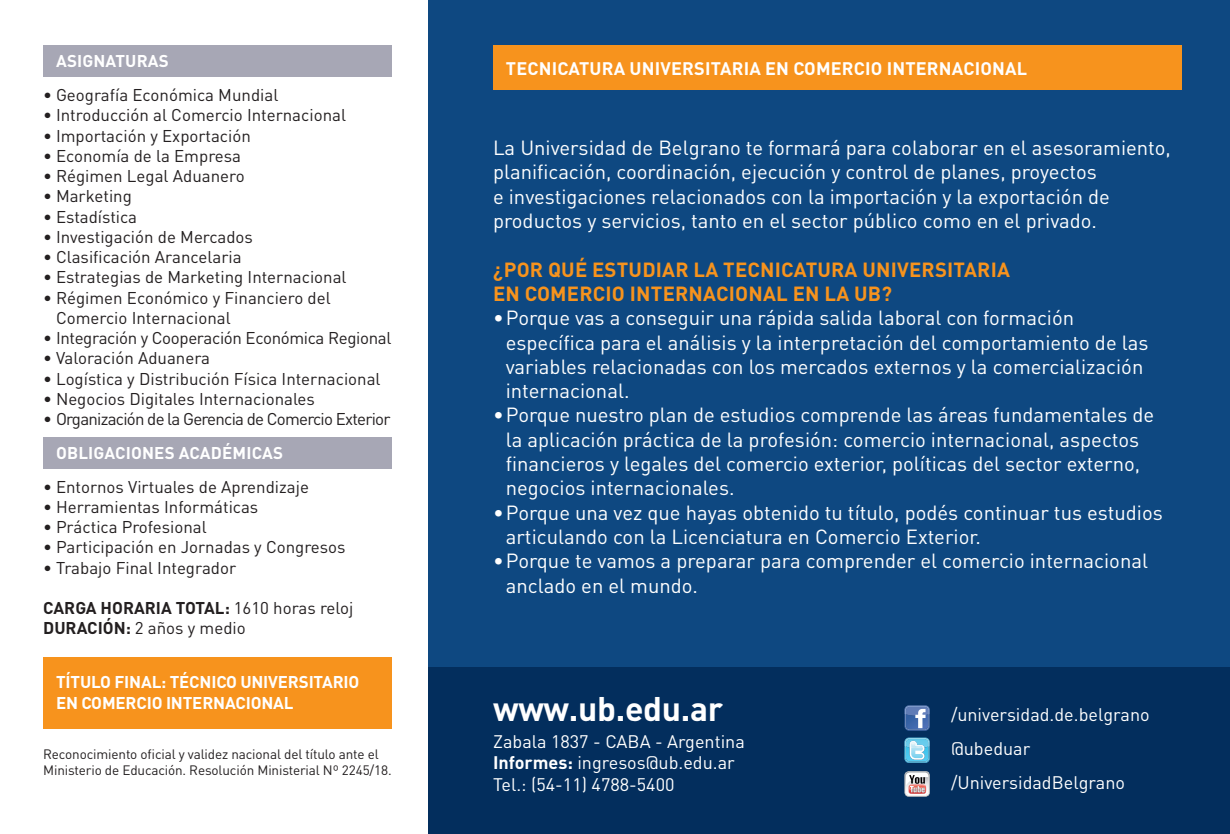
<style>
.page{position:relative;width:1230px;height:834px;background:#fff}
.page>*{position:absolute;margin:0;border:0;box-sizing:border-box;transform-origin:0 0}
.t1{font:700 33.75px "DIN Pro";color:#fff}
.t2{font:20.25px/24.3px "DIN Pro";color:#fff}
.t3{font:700 20.25px/24.3px "DIN Pro";letter-spacing:.01em;color:#f7931d}
.t4{font:18px/33.8px "DIN Pro";color:#fff}
.t5{font:700 18px "DIN Pro";letter-spacing:.01em;color:#fff}
.t6{font:16.88px/20.2px "DIN Pro";color:#231f20}
.t7{font:700 16.88px/20.2px "DIN Pro";letter-spacing:-.01em;color:#fff}
.t8{font:16.88px "DIN Pro";letter-spacing:-.045em;color:#231f20}
.t9{font:16.88px "DIN Pro";letter-spacing:-.02em;color:#231f20}
.t10{font:700 16.88px "DIN Pro";letter-spacing:.01em;color:#fff}
.t11{font:700 16.88px "DIN Pro";color:#231f20}
.t12{font:13.5px/16.2px "DIN Pro";letter-spacing:-.01em;color:#231f20}
.s1{font-weight:700}
</style>
<div class="page">
<div style="left:43px;top:657px;width:349px;height:72px;background:#f7931d"></div>
<div style="left:428px;top:0;width:801px;height:811px;background:#0e4881"></div>
<div style="left:428px;top:667px;width:801px;height:167px;background:#032e5d"></div>
<div style="left:493px;top:45px;width:688px;height:45px;background:#f7931d"></div>
<svg style="left:904px;top:771px;width:26px;height:26px"></svg>
<svg style="left:904px;top:771px;width:25px;height:25px"></svg>
<svg style="left:905px;top:772px;width:24px;height:24px"></svg>
<svg style="left:904px;top:705px;width:25px;height:26px"></svg>
<svg style="left:904px;top:737px;width:25px;height:26px"></svg>
<div style="left:43px;top:45px;width:349px;height:32px;background:#a7a7b5"></div>
<div style="left:43px;top:437px;width:349px;height:32px;background:#a7a7b5"></div>
<p class="t7" style="left:56px;top:50px;width:81px">ASIGNATURAS</p>
<p class="t6" style="left:43px;top:84px;width:237px">• Geografía Económica Mundial</p>
<p class="t6" style="left:43px;top:104px;width:304px">• Introducción al Comercio Internacional</p>
<p class="t6" style="left:43px;top:125px;width:209px">• Importación y Exportación</p>
<p class="t6" style="left:43px;top:145px;width:199px">• Economía de la Empresa</p>
<p class="t6" style="left:43px;top:165px;width:203px">• Régimen Legal Aduanero</p>
<p class="t6" style="left:43px;top:185px;width:90px">• Marketing</p>
<p class="t6" style="left:43px;top:206px;width:95px">• Estadística</p>
<p class="t6" style="left:43px;top:226px;width:211px">• Investigación de Mercados</p>
<p class="t6" style="left:43px;top:246px;width:200px">• Clasificación Arancelaria</p>
<p class="t6" style="left:43px;top:266px;width:305px">• Estrategias de Marketing Internacional</p>
<p class="t6" style="left:56px;top:287px;width:276px;text-indent:-13px">• Régimen Económico y Financiero del<br>Comercio Internacional</p>
<p class="t9" style="left:43px;top:326px;width:350px">• Integración y Cooperación Económica Regional</p>
<p class="t6" style="left:43px;top:347px;width:168px">• Valoración Aduanera</p>
<p class="t6" style="left:43px;top:368px;width:339px">• Logística y Distribución Física Internacional</p>
<p class="t6" style="left:43px;top:388px;width:273px">• Negocios Digitales Internacionales</p>
<p class="t8" style="left:43px;top:407px;width:349px">• Organización de la Gerencia de Comercio Exterior</p>
<p class="t10" style="left:56px;top:441px;width:155px">OBLIGACION ES ACADÉMI</p>
<p class="t7" style="left:252px;top:442px;width:22px">CAS</p>
<p class="t6" style="left:43px;top:476px;width:267px">• Entornos Virtuales de Aprendizaje</p>
<p class="t6" style="left:43px;top:496px;width:216px">• Herramientas Informáticas</p>
<p class="t6" style="left:43px;top:516px;width:165px">• Práctica Profesional</p>
<p class="t6" style="left:43px;top:536px;width:304px">• Participación en Jornadas y Congresos</p>
<p class="t6" style="left:43px;top:557px;width:194px">• Trabajo Final Integrador</p>
<p class="t11" style="left:43px;top:596px;width:80px">CARGA HORARIA</p>
<p class="t6" style="left:176px;top:597px;width:179px"><span class="s1">TOTAL:</span> 1610 horas reloj</p>
<p class="t11" style="left:43px;top:617px;width:12px">DURA</p>
<p class="t6" style="left:87px;top:617px;width:160px"><span class="s1">CIÓN:</span> 2 años y medio</p>
<p class="t7" style="left:56px;top:671px;width:35px">TÍTULO</p>
<p class="t7" style="left:114px;top:671px;width:20px">FINAL</p>
<p class="t7" style="left:56px;top:671px;width:276px;text-indent:105px">: TÉCNICO UNIVERSITARIO<br>EN COM ERCIO INTERNA</p>
<p class="t7" style="left:235px;top:692px;width:21px">CIONAL</p>
<p class="t12" style="left:43px;top:745px;width:350px">Reconocimiento oficial y validez nacional del título ante el<br>Ministerio de Educación. Resolución Ministerial Nº 2245/18.</p>
<p class="t5" style="left:506px;top:56px;width:226px">TECNICATURA UNIVERSITARIA</p>
<p class="t5" style="left:765px;top:56px;width:263px">EN COMERCIO I NTERNACIONAL</p>
<p class="t2" style="left:493px;top:135px;width:679px">La Universidad de Belgrano te formará para colaborar en el asesoramiento, planificación, coordinación, ejecución y control de planes, proyectos<br>e investigaciones relacionados con la importación y la exportación de productos y servicios, tanto en el sector público como en el privado.</p>
<p class="t3" style="left:493px;top:256px;width:484px">¿POR QUÉ ESTUDIAR LA TECNICATURA UNIVERSITARIA<br>EN COMERCIO I NTERNACIONAL EN LA UB?</p>
<p class="t2" style="left:506px;top:305px;width:644px;text-indent:-13px">• Porque vas a conseguir una rápida salida laboral con formación específica para el análisis y la interpretación del comportamiento de las variables relacionadas con los mercados externos y la comercialización internacional.</p>
<p class="t2" style="left:506px;top:402px;width:650px;text-indent:-13px">• Porque nuestro plan de estudios comprende las áreas fundamentales de la aplicación práctica de la profesión: comercio internacional, aspectos financieros y legales del comercio exterior, políticas del sector externo, negocios internacionales.</p>
<p class="t2" style="left:506px;top:499px;width:658px;text-indent:-13px">• Porque una vez que hayas obtenido tu título, podés continuar tus estudios articulando con la Licenciatura en Comercio Exterior.</p>
<p class="t2" style="left:506px;top:548px;width:643px;text-indent:-13px">• Porque te vamos a preparar para comprender el comercio internacional anclado en el mundo.</p>
<h1 class="t1" style="left:493px;top:686px;width:232px">WWW.UB.EDU.AR</h1>
<p class="t4" style="left:493px;top:730px;width:253px;line-height:21.6px">Zabala 1837 - CABA - Argentina<br><span class="s1">INFORMES:</span> ingresos@ub.edu.ar<br>Tel.: (54-11) 4788-5400</p>
<p class="t4" style="left:951px;top:697px;width:200px">/universidad.de.belgrano @ubeduar /UniversidadBelgrano</p>
</div>
